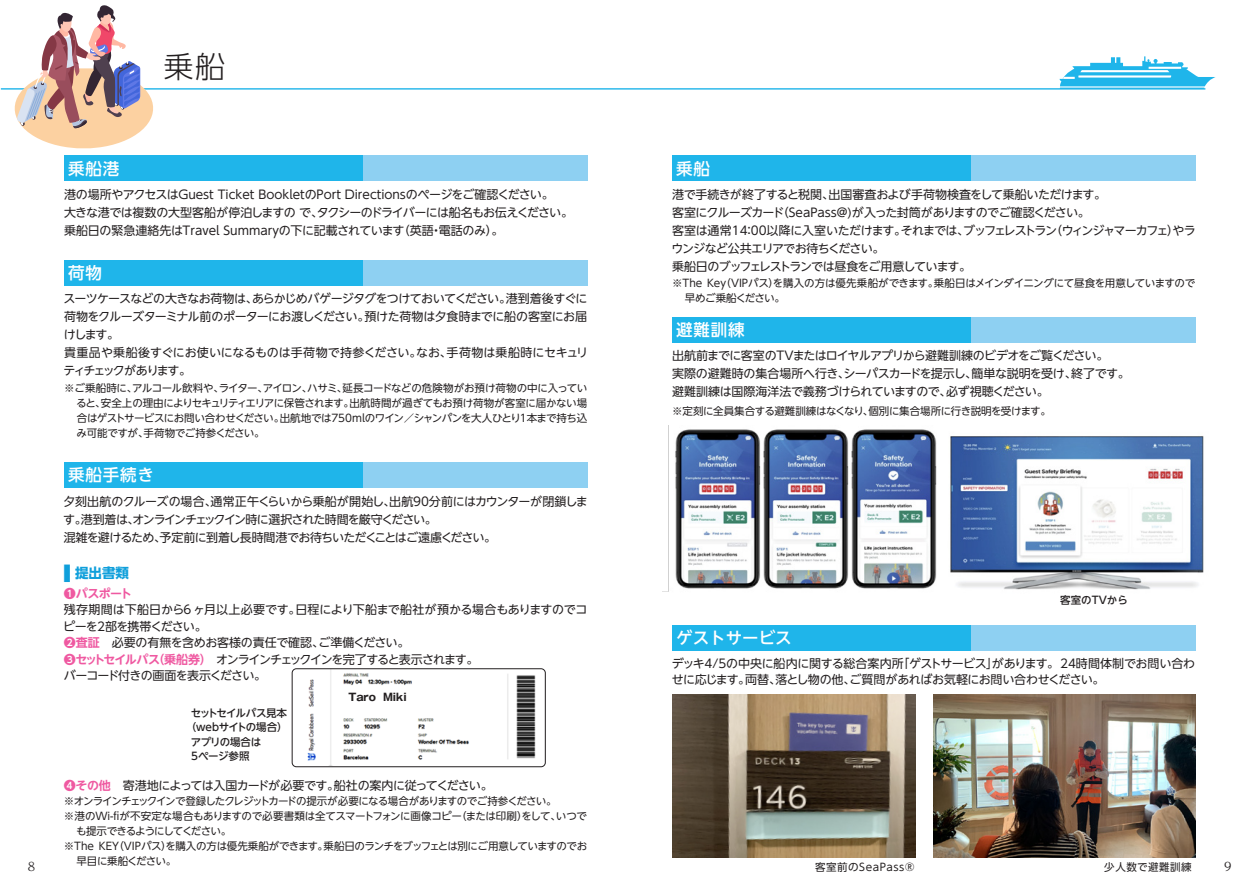
<style>
.page{position:relative;width:1259px;height:893px;background:#fff}
.page>*{position:absolute;margin:0;border:0;box-sizing:border-box;transform-origin:0 0}
.t1{font:300 30px "UD Shin Go NT Pro";color:#231f20}
.t2{font:500 16.5px "UD Shin Go NT Pro";letter-spacing:.05em;color:#fff}
.t3{font:500 16.5px "UD Shin Go NT Pro";color:#fff}
.t4{font:700 13.5px "UD Shin Go NT Pro";color:#0f9fdb}
.t5{font:12px/18px "UD Shin Go NT Pro";letter-spacing:-.04em;color:#231f20}
.t6{font:12px/18px "UD Shin Go NT Pro";letter-spacing:-.015em;color:#231f20}
.t7{font:12px/18px "UD Shin Go NT Pro";letter-spacing:-.06em;color:#231f20}
.t8{font:700 12px "UD Shin Go NT Pro De";letter-spacing:-.04em;color:#ef59a1}
.t9{font:12px "UD Reimin Pro";color:#231f20}
.t10{font:10.5px/15px "UD Shin Go NT Pro";letter-spacing:-.04em;color:#231f20}
.t11{font:10.5px "UD Shin Go NT Pro";letter-spacing:-.02em;color:#231f20}
.t12{font:10.5px "UD Shin Go NT Pro";letter-spacing:-.085em;color:#231f20}
.t13{font:500 10.5px/13.5px "UD Shin Go NT Pro";letter-spacing:-.02em;color:#231f20;text-align:center}
.t14{font:10.5px "UD Shin Go Pro";letter-spacing:.05em;color:#231f20}
.t15{font:10.5px "UD Shin Go NT Pro";letter-spacing:-.09em;color:#231f20}
.t16{font:10.5px "UD Shin Go NT Pro";letter-spacing:-.06em;color:#231f20}
.t17{font:700 10.5px "Gothic MB101 Pro";color:#231f20}
.t18{font:500 10.5px "UD Shin Go NT Pro";color:#231f20}
.s1{font-size:20.25px}
.s2{font-family:"UD Shin Go NT Pro De";font-weight:700;color:#ef59a1}
</style>
<div class="page">
<div style="left:64px;top:156px;width:299px;height:25px;background:#1fb5ea"></div>
<div style="left:363px;top:156px;width:224px;height:25px;background:#8ed0f2"></div>
<div style="left:672px;top:156px;width:299px;height:25px;background:#1fb5ea"></div>
<div style="left:971px;top:156px;width:224px;height:25px;background:#8ed0f2"></div>
<div style="left:64px;top:260px;width:299px;height:25px;background:#1fb5ea"></div>
<div style="left:363px;top:260px;width:224px;height:25px;background:#8ed0f2"></div>
<hr style="left:1px;top:88px;width:1204px;height:2px;background:#2eb9eb">
<svg style="left:1059px;top:56px;width:156px;height:33px"></svg>
<svg style="left:8px;top:5px;width:152px;height:144px"></svg>
<div style="left:672px;top:317px;width:299px;height:25px;background:#1fb5ea"></div>
<div style="left:971px;top:317px;width:224px;height:25px;background:#8ed0f2"></div>
<img style="left:662px;top:425px;width:275px;height:167px">
<img style="left:950px;top:436px;width:254px;height:154px">
<div style="left:64px;top:462px;width:299px;height:25px;background:#1fb5ea"></div>
<div style="left:363px;top:462px;width:224px;height:25px;background:#8ed0f2"></div>
<img style="left:292px;top:670px;width:252px;height:97px">
<div style="left:292px;top:668px;width:254px;height:99px;border:1px solid #231f20;border-radius:4px"></div>
<div style="left:339px;top:689px;width:94px;height:19px;background:#fff"></div>
<div style="left:672px;top:625px;width:299px;height:25px;background:#1fb5ea"></div>
<div style="left:971px;top:625px;width:224px;height:25px;background:#8ed0f2"></div>
<img style="left:672px;top:694px;width:243px;height:164px">
<img style="left:933px;top:694px;width:262px;height:164px">
<h2 class="t2" style="left:68px;top:155px;width:53px">乗船港</h2>
<h1 class="t1" style="left:164px;top:42px;width:63px">乗船</h1>
<p class="t6" style="left:64px;top:185px;width:510px">港の場所やアクセスはGuest Ticket BookletのPort Directionsのページをご確認ください。<br>大きな港では複数の大型客船が停泊しますの で、タクシーのドライバーには船名もお伝えください。乗船日の緊急連絡先はTravel Summaryの下に記載されています（英語・電話のみ）。</p>
<h2 class="t2" style="left:68px;top:260px;width:35px">荷物</h2>
<p class="t5" style="left:63px;top:289px;width:526px">スーツケースなどの大きなお荷物は、あらかじめバゲージタグをつけておいてください。港到着後すぐに荷物をクルーズターミナル前のポーターにお渡しください。預けた荷物は夕食時までに船の客室にお届けします。<br>貴重品や乗船後すぐにお使いになるものは手荷物で持参ください。なお、手荷物は乗船時にセキュリティチェックがあります｡</p>
<p class="t10" style="left:76px;top:380px;width:512px;text-align:justify;text-indent:-12px">※ご乗船時に、アルコール飲料や、ライター、アイロン、ハサミ、延長コードなどの危険物がお預け荷物の中に入っていると、安全上の理由によりセキュリティエリアに保管されます。出航時間が過ぎてもお預け荷物が客室に届かない場合はゲストサービスにお問い合わせください。出航地では750mlのワイン／シャンパンを大人ひとり1本まで持ち込み可能ですが、手荷物でご持参ください。</p>
<h2 class="t2" style="left:68px;top:461px;width:87px">乗船手続き</h2>
<p class="t7" style="left:63px;top:492px;width:526px">夕刻出航のクルーズの場合、通常正午くらいから乗船が開始し、出航90分前にはカウンターが閉鎖します。港到着は、オンラインチェックイン時に選択された時間を厳守ください。<br>混雑を避けるため、予定前に到着し長時間港でお待ちいただくことはご遠慮ください。</p>
<p class="t4" style="left:64px;top:562px;width:67px"><span class="s1">■</span> 提出書類</p>
<p class="t8" style="left:64px;top:584px;width:81px">❶パスポート　</p>
<p class="t5" style="left:63px;top:601px;width:526px;line-height:16.5px">残存期間は下船日から6ヶ月以上必要です。日程により下船まで船社が預かる場合もありますのでコピーを2部を携帯ください。<br><span class="s2">❷査証　</span>必要の有無を含めお客様の責任で確認、ご準備ください。<br><span class="s2">❸セットセイルパス（乗船券）　</span>オンラインチェックインを完了すると表示されます。<br>バーコード付きの画面を表示ください。</p>
<p class="t13" style="left:186px;top:706px;width:103px">セットセイルパス見本（webサイトの場合）</p>
<p class="t13" style="left:191px;top:735px;width:72px;text-align:left">アプリの場合は<br>5ページ参照</p>
<p class="t17" style="left:348px;top:688px;width:60px">Taro Miki</p>
<h2 class="t2" style="left:676px;top:155px;width:35px">乗船</h2>
<p class="t5" style="left:671px;top:185px;width:526px">港で手続きが終了すると税関、出国審査および手荷物検査をして乗船いただけます。<br>客室にクルーズカード（SeaPass@)が入った封筒がありますのでご確認ください。<br>客室は通常14：00以降に入室いただけます。それまでは、ブッフェレストラン（ウィンジャマーカフェ）やラウンジなど公共エリアでお待ちください。<br>乗船日のブッフェレストランでは昼食をご用意しています。</p>
<p class="t10" style="left:685px;top:276px;width:512px;text-indent:-13px">※The Key（VIPパス）を購入の方は優先乗船ができます。乗船日はメインダイニングにて昼食を用意していますので早めご乗船ください。</p>
<h2 class="t2" style="left:676px;top:316px;width:70px">避難訓練</h2>
<p class="t5" style="left:672px;top:346px;width:459px">出航前までに客室のTVまたはロイヤルアプリから避難訓練のビデオをご覧ください。<br>実際の避難時の集合場所へ行き、シーパスカードを提示し、簡単な説明を受け、終了です。避難訓練は国際海洋法で義務づけられていますので、必ず視聴ください。</p>
<p class="t10" style="left:672px;top:403px;width:380px">※定刻に全員集合する避難訓練はなくなり、個別に集合場所に行き説明を受けます。</p>
<h2 class="t3" style="left:676px;top:624px;width:117px">ゲストサービス</h2>
<p class="t18" style="left:1060px;top:591px;width:69px">客室のTVから</p>
<p class="t5" style="left:672px;top:655px;width:525px;line-height:16.5px">デッキ4/5の中央に船内に関する総合案内所「ゲストサービス」があります。24時間体制でお問い合わせに応じます。両替、落とし物の他、ご質問があればお気軽にお問い合わせください。</p>
<p class="t5" style="left:64px;top:776px;width:430px"><span class="s2">❹その他　</span>寄港地によっては入国カードが必要です。船社の案内に従ってください。</p>
<p class="t12" style="left:64px;top:793px;width:494px">※オンラインチェックインで登録したクレジットカードの提示が必要になる場合がありますのでご持参ください。</p>
<p class="t11" style="left:64px;top:808px;width:525px">※港のWi-fiが不安定な場合もありますので必要書類は全てスマートフォンに画像コピー（または印刷）をして、いつで</p>
<p class="t15" style="left:76px;top:823px;width:157px">も提示できるようにしてください。</p>
<p class="t10" style="left:64px;top:838px;width:525px">※The KEY（VIPパス）を購入の方は優先乗船ができます。乗船日のランチをブッフェとは別にご用意していますのでお</p>
<p class="t16" style="left:77px;top:853px;width:101px">早目に乗船ください。</p>
<p class="t14" style="left:815px;top:858px;width:101px">客室前のSeaPass®</p>
<p class="t14" style="left:1104px;top:858px;width:89px">少人数で避難訓練</p>
<p class="t9" style="left:28px;top:857px;width:9px">8</p>
<p class="t9" style="left:1224px;top:857px;width:9px">9</p>
</div>
